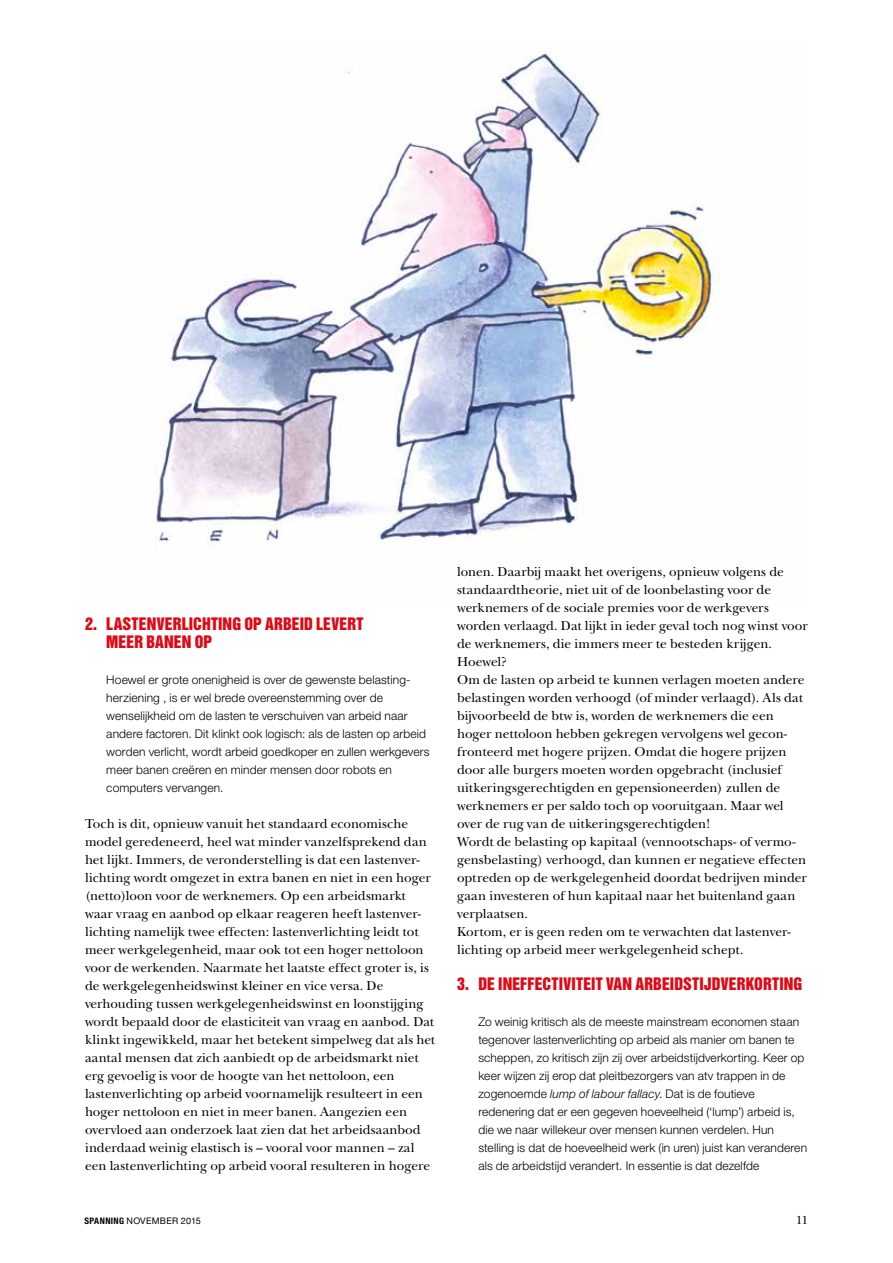
<style>
.page{position:relative;width:893px;height:1263px;background:#fff}
.page>*{position:absolute;margin:0;border:0;box-sizing:border-box;transform-origin:0 0}
.t1{font:15.75px/18px "Helvetica Inserat LT Std";letter-spacing:.005em;color:#e30613}
.t2{font:13.5px/18px "New Baskerville Std";letter-spacing:-.005em;color:#000}
.t3{font:300 12px/18px "Helvetica Neue LT Std";letter-spacing:.01em;color:#000}
.t4{font:12px "New Baskerville Std";color:#000}
.t5{font:9px "Helvetica Neue";letter-spacing:.025em;color:#000}
.s1{font-style:italic}
.s2{font-family:"Helvetica Neue LT Std";font-weight:700;font-stretch:condensed}
</style>
<div class="page">
<img style="left:154px;top:48px;width:570px;height:494px">
<p class="t1" style="left:106px;top:615px;width:259px;text-indent:-21px">2. LASTENVERLICHTING OP ARBEID LEVERT<br>MEER BANEN OP</p>
<p class="t3" style="left:106px;top:670px;width:325px">Hoewel er grote onenigheid is over de gewenste belasting&shy;herziening , is er wel brede overeenstemming over de wenselijkheid om de lasten te verschuiven van arbeid naar andere factoren. Dit klinkt ook logisch: als de lasten op arbeid worden verlicht, wordt arbeid goedkoper en zullen werkgevers meer banen creëren en minder mensen door robots en computers vervangen.</p>
<p class="t2" style="left:85px;top:815px;width:352px">Toch is dit, opnieuw vanuit het standaard economische model geredeneerd, heel wat minder vanzelfsprekend dan het lijkt. Immers, de veronderstelling is dat een lastenver&shy;lichting wordt omgezet in extra banen en niet in een hoger (netto)loon voor de werknemers. Op een arbeidsmarkt waar vraag en aanbod op elkaar reageren heeft lastenver&shy;lichting namelijk twee effecten: lastenverlichting leidt tot meer werkgelegenheid, maar ook tot een hoger nettoloon voor de werkenden. Naarmate het laatste effect groter is, is de werkgelegenheidswinst kleiner en vice versa. De verhouding tussen werkgelegenheidswinst en loonstijging wordt bepaald door de elasticiteit van vraag en aanbod. Dat klinkt ingewikkeld, maar het betekent simpelweg dat als het aantal mensen dat zich aanbiedt op de arbeidsmarkt niet erg gevoelig is voor de hoogte van het nettoloon, een lastenverlichting op arbeid voornamelijk resulteert in een hoger nettoloon en niet in meer banen. Aangezien een overvloed aan onderzoek laat zien dat het arbeidsaanbod inderdaad weinig elastisch is – vooral voor mannen – zal een lastenverlichting op arbeid vooral resulteren in hogere</p>
<p class="t2" style="left:457px;top:563px;width:352px">lonen. Daarbij maakt het overigens, opnieuw volgens de standaardtheorie, niet uit of de loonbelasting voor de werknemers of de sociale premies voor de werkgevers worden verlaagd. Dat lijkt in ieder geval toch nog winst voor de werknemers, die immers meer te besteden krijgen.<br>Hoewel?<br>Om de lasten op arbeid te kunnen verlagen moeten andere belastingen worden verhoogd (of minder verlaagd). Als dat bijvoorbeeld de btw is, worden de werknemers die een hoger nettoloon hebben gekregen vervolgens wel gecon&shy;fronteerd met hogere prijzen. Omdat die hogere prijzen door alle burgers moeten worden opgebracht (inclusief uitkeringsgerechtigden en gepensioneerden) zullen de werknemers er per saldo toch op vooruitgaan. Maar wel over de rug van de uitkeringsgerechtigden!<br>Wordt de belasting op kapitaal (vennootschaps- of vermo&shy;gensbelasting) verhoogd, dan kunnen er negatieve effecten optreden op de werkgelegenheid doordat bedrijven minder gaan investeren of hun kapitaal naar het buitenland gaan verplaatsen.<br>Kortom, er is geen reden om te verwachten dat lastenver&shy;lichting op arbeid meer werkgelegenheid schept.</p>
<p class="t1" style="left:457px;top:975px;width:347px">3. DE INEFFECTIVITEIT VAN ARBEIDSTIJDVERKORTING</p>
<p class="t3" style="left:478px;top:1012px;width:330px">Zo weinig kritisch als de meeste mainstream economen staan tegenover lastenverlichting op arbeid als manier om banen te scheppen, zo kritisch zijn zij over arbeidstijdverkorting. Keer op keer wijzen zij erop dat pleitbezorgers van atv trappen in de zogenoemde <span class="s1">lump of labour fallacy</span>. Dat is de foutieve redenering dat er een gegeven hoeveelheid (‘lump’) arbeid is, die we naar willekeur over mensen kunnen verdelen. Hun stelling is dat de hoeveelheid werk (in uren) juist kan veranderen als de arbeidstijd verandert. In essentie is dat dezelfde</p>
<p class="t5" style="left:84px;top:1214px;width:118px"><span class="s2">SPANNING</span> NOVEMBER 2015</p>
<p class="t4" style="left:796px;top:1213px;width:13px">11</p>
</div>
